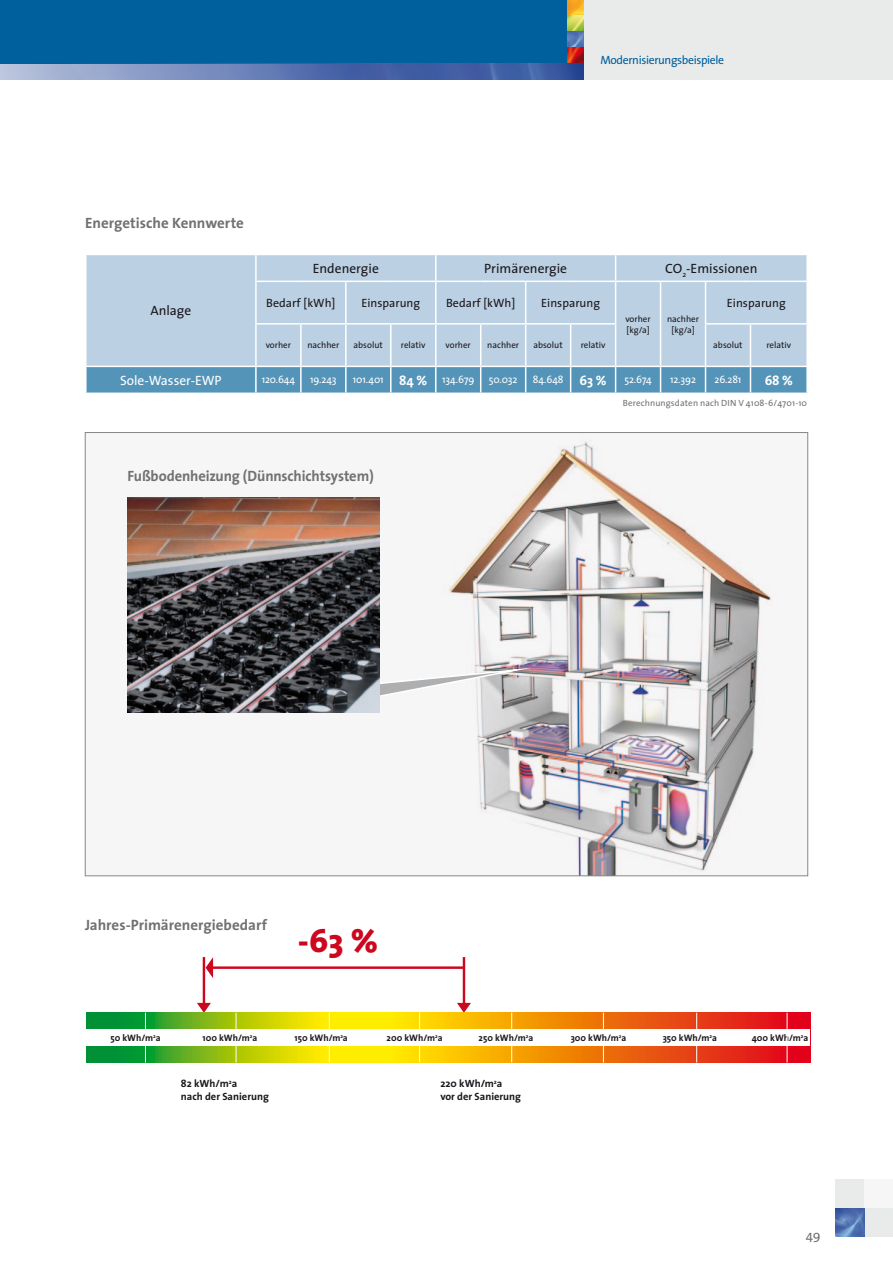
<style>
.page{position:relative;width:893px;height:1263px;background:#fff}
.page>*{position:absolute;margin:0;border:0;box-sizing:border-box;transform-origin:0 0}
.t1{font:800 33.15px "The Sans";color:#cd071e}
.t2{font:700 15px "The Sans";letter-spacing:-.005em;color:#707173}
.t3{font:13.5px "The Sans";color:#1a171c}
.t4{font:13.5px "The Sans";color:#fff}
.t5{font:700 13.5px "The Sans";color:#fff}
.t6{font:13.5px "The Sans Caps";color:#707173}
.t7{font:12px "The Sans";color:#1a171c}
.t8{font:12px "The Sans";letter-spacing:-.03em;color:#00609d}
.t9{font:10.5px "The Sans";letter-spacing:-.01em;color:#fff}
.t10{font:700 10.5px/12.6px "The Sans";color:#1a171c}
.t11{font:700 9.45px "The Sans";color:#1a171c}
.t12{font:9px/10.8px "The Sans";color:#1a171c}
.t13{font:9px "The Sans";letter-spacing:.01em;color:#707173}
.t14{font:700 5.55px "The Sans";color:#1a171c}
.s1{font-weight:700;font-size:13.5px}
.s2{font-size:9.45px}
</style>
<div class="page">
<div style="left:864px;top:1208px;width:29px;height:29px;background:#e9eaea"></div>
<div style="left:835px;top:1179px;width:29px;height:29px;background:#e9eaea"></div>
<div style="left:864px;top:1179px;width:29px;height:29px;background:#f6f6f7"></div>
<img style="left:835px;top:1208px;width:29px;height:29px">
<div style="left:85px;top:432px;width:723px;height:444px;background:#f6f6f7"></div>
<img style="left:449px;top:442px;width:322px;height:432px">
<svg style="left:297px;top:665px;width:252px;height:48px"></svg>
<div style="left:87px;top:255px;width:719px;height:111px;background:#bbd0e2"></div>
<hr style="left:255px;top:255px;width:2px;height:26px;background:#fff">
<svg style="left:435px;top:255px;width:1px;height:26px"></svg>
<svg style="left:615px;top:255px;width:1px;height:26px"></svg>
<hr style="left:255px;top:282px;width:2px;height:41px;background:#fff">
<hr style="left:345px;top:282px;width:2px;height:41px;background:#fff">
<hr style="left:435px;top:282px;width:1px;height:41px;background:#fff">
<hr style="left:525px;top:282px;width:1px;height:41px;background:#fff">
<hr style="left:615px;top:282px;width:1px;height:41px;background:#fff">
<hr style="left:660px;top:282px;width:1px;height:42px;background:#fff">
<hr style="left:705px;top:282px;width:1px;height:41px;background:#fff">
<hr style="left:255px;top:325px;width:2px;height:41px;background:#fff">
<hr style="left:300px;top:325px;width:2px;height:41px;background:#fff">
<hr style="left:345px;top:325px;width:2px;height:41px;background:#fff">
<hr style="left:390px;top:325px;width:2px;height:41px;background:#fff">
<hr style="left:435px;top:325px;width:1px;height:41px;background:#fff">
<hr style="left:480px;top:325px;width:1px;height:41px;background:#fff">
<hr style="left:525px;top:325px;width:1px;height:41px;background:#fff">
<hr style="left:570px;top:325px;width:1px;height:41px;background:#fff">
<hr style="left:615px;top:325px;width:1px;height:41px;background:#fff">
<hr style="left:660px;top:324px;width:1px;height:42px;background:#fff">
<hr style="left:705px;top:325px;width:1px;height:41px;background:#fff">
<hr style="left:750px;top:325px;width:1px;height:41px;background:#fff">
<hr style="left:255px;top:281px;width:46px;height:1px;background:#fff">
<hr style="left:301px;top:281px;width:45px;height:1px;background:#fff">
<hr style="left:346px;top:281px;width:45px;height:1px;background:#fff">
<hr style="left:391px;top:281px;width:45px;height:1px;background:#fff">
<hr style="left:436px;top:281px;width:45px;height:1px;background:#fff">
<hr style="left:481px;top:281px;width:45px;height:1px;background:#fff">
<hr style="left:526px;top:281px;width:45px;height:1px;background:#fff">
<hr style="left:571px;top:281px;width:45px;height:1px;background:#fff">
<hr style="left:616px;top:281px;width:45px;height:1px;background:#fff">
<hr style="left:661px;top:281px;width:44px;height:1px;background:#fff">
<hr style="left:705px;top:281px;width:45px;height:1px;background:#fff">
<hr style="left:750px;top:281px;width:58px;height:1px;background:#fff">
<hr style="left:255px;top:323px;width:46px;height:2px;background:#fff">
<hr style="left:301px;top:323px;width:45px;height:2px;background:#fff">
<hr style="left:346px;top:323px;width:45px;height:2px;background:#fff">
<hr style="left:391px;top:323px;width:45px;height:2px;background:#fff">
<hr style="left:436px;top:323px;width:45px;height:2px;background:#fff">
<hr style="left:481px;top:323px;width:45px;height:2px;background:#fff">
<hr style="left:526px;top:323px;width:45px;height:2px;background:#fff">
<hr style="left:571px;top:323px;width:45px;height:2px;background:#fff">
<hr style="left:705px;top:323px;width:45px;height:2px;background:#fff">
<hr style="left:750px;top:323px;width:58px;height:2px;background:#fff">
<svg style="left:86px;top:366px;width:720px;height:27px;background:#629cbe"></svg>
<img style="left:128px;top:497px;width:251px;height:215px">
<div style="left:0;top:0;width:583px;height:64px;background:#00609d"></div>
<div style="left:583px;top:0;width:310px;height:80px;background:#e9eaea"></div>
<img style="left:567px;top:0;width:16px;height:16px">
<svg style="left:567px;top:16px;width:16px;height:16px"></svg>
<svg style="left:567px;top:32px;width:16px;height:16px"></svg>
<svg style="left:567px;top:48px;width:16px;height:16px"></svg>
<img style="left:0;top:64px;width:583px;height:16px">
<hr style="left:463px;top:957px;width:2px;height:52px;background:#cd071e">
<svg style="left:457px;top:993px;width:14px;height:20px"></svg>
<hr style="left:203px;top:957px;width:2px;height:52px;background:#cd071e">
<svg style="left:197px;top:993px;width:14px;height:20px"></svg>
<hr style="left:211px;top:966px;width:253px;height:3px;background:#cd071e">
<svg style="left:206px;top:957px;width:15px;height:21px"></svg>
<svg style="left:86px;top:1013px;width:724px;height:49px;background:#c8950e"></svg>
<div style="left:86px;top:1029px;width:724px;height:17px;background:#fff"></div>
<hr style="left:787px;top:1013px;width:1px;height:49px;background:#fff">
<hr style="left:696px;top:1013px;width:1px;height:49px;background:#fff">
<hr style="left:603px;top:1013px;width:1px;height:49px;background:#fff">
<hr style="left:511px;top:1013px;width:1px;height:49px;background:#fff">
<hr style="left:419px;top:1013px;width:1px;height:49px;background:#fff">
<hr style="left:329px;top:1013px;width:1px;height:49px;background:#fff">
<hr style="left:236px;top:1013px;width:1px;height:49px;background:#fff">
<hr style="left:145px;top:1013px;width:1px;height:49px;background:#fff">
<h3 class="t8" style="left:600px;top:50px;width:125px">Modernisierungsbeispiele</h3>
<h2 class="t2" style="left:85px;top:210px;width:160px">Energetische Kennwerte</h2>
<h3 class="t3" style="left:150px;top:300px;width:42px">Anlage</h3>
<h3 class="t3" style="left:313px;top:257px;width:68px">Endenergie</h3>
<h3 class="t3" style="left:484px;top:257px;width:84px">Primärenergie</h3>
<h3 class="t3" style="left:665px;top:257px;width:94px">CO<sub>2</sub>-Emissionen</h3>
<h3 class="t7" style="left:266px;top:293px;width:71px">Bedarf [kWh]</h3>
<h3 class="t7" style="left:361px;top:293px;width:60px">Einsparung</h3>
<h3 class="t7" style="left:446px;top:293px;width:71px">Bedarf [kWh]</h3>
<h3 class="t7" style="left:541px;top:293px;width:60px">Einsparung</h3>
<p class="t12" style="left:625px;top:313px;width:27px">vorher [kg/a]</p>
<p class="t12" style="left:667px;top:313px;width:33px;text-align:center">nachher [kg/a]</p>
<h3 class="t7" style="left:727px;top:293px;width:60px">Einsparung</h3>
<p class="t12" style="left:266px;top:340px;width:27px">vorher</p>
<p class="t12" style="left:307px;top:340px;width:33px">nachher</p>
<p class="t12" style="left:354px;top:340px;width:31px">absolut</p>
<p class="t12" style="left:401px;top:340px;width:26px">relativ</p>
<p class="t12" style="left:446px;top:340px;width:27px">vorher</p>
<p class="t12" style="left:487px;top:340px;width:33px">nachher</p>
<p class="t12" style="left:533px;top:340px;width:31px">absolut</p>
<p class="t12" style="left:581px;top:340px;width:26px">relativ</p>
<p class="t12" style="left:713px;top:340px;width:31px">absolut</p>
<p class="t12" style="left:766px;top:340px;width:26px">relativ</p>
<h3 class="t4" style="left:120px;top:369px;width:103px">Sole-Wasser-EWP</h3>
<p class="t9" style="left:262px;top:370px;width:35px">120.644</p>
<p class="t9" style="left:310px;top:370px;width:28px">19.243</p>
<p class="t9" style="left:353px;top:370px;width:123px">101.401 <span class="s1">84 %</span> 134.679</p>
<p class="t9" style="left:489px;top:370px;width:30px">50.032</p>
<p class="t9" style="left:533px;top:370px;width:75px">84.648 <span class="s1">63 %</span></p>
<p class="t9" style="left:624px;top:370px;width:29px">52.674</p>
<p class="t9" style="left:670px;top:370px;width:27px">12.392</p>
<p class="t9" style="left:715px;top:370px;width:28px">26.281</p>
<h3 class="t5" style="left:765px;top:369px;width:30px">68 %</h3>
<p class="t13" style="left:623px;top:396px;width:186px">Berechnungsdaten nach DIN V 4108-6/4701-10</p>
<h2 class="t2" style="left:128px;top:464px;width:248px">Fußbodenheizung (Dünnschichtsystem)</h2>
<h2 class="t2" style="left:85px;top:912px;width:184px">Jahres-Primärenergiebedarf</h2>
<h1 class="t1" style="left:298px;top:913px;width:82px">-63 %</h1>
<p class="t11" style="left:111px;top:1030px;width:44px">50 kWh/m</p>
<p class="t14" style="left:153px;top:1031px;width:9px">2<span class="s2">a</span></p>
<p class="t11" style="left:203px;top:1030px;width:56px">100 kWh/m a</p>
<p class="t14" style="left:250px;top:1031px;width:4px">2</p>
<p class="t11" style="left:295px;top:1030px;width:55px">150 kWh/m a</p>
<p class="t14" style="left:340px;top:1031px;width:4px">2</p>
<p class="t11" style="left:387px;top:1030px;width:57px">200 kWh/m a</p>
<p class="t14" style="left:435px;top:1031px;width:4px">2</p>
<p class="t11" style="left:479px;top:1030px;width:56px">250 kWh/m a</p>
<p class="t14" style="left:526px;top:1031px;width:4px">2</p>
<p class="t11" style="left:571px;top:1030px;width:57px">300 kWh/m a</p>
<p class="t14" style="left:619px;top:1031px;width:4px">2</p>
<p class="t11" style="left:663px;top:1030px;width:56px">350 kWh/m a</p>
<p class="t14" style="left:709px;top:1031px;width:4px">2</p>
<p class="t11" style="left:752px;top:1030px;width:58px">400 kWh/m<sup>2</sup>a</p>
<p class="t10" style="left:181px;top:1077px;width:90px">82 kWh/m<sup>2</sup>a<br>nach der Sanierung</p>
<p class="t10" style="left:440px;top:1077px;width:82px">220 kWh/m<sup>2</sup>a<br>vor der Sanierung</p>
<h3 class="t6" style="left:806px;top:1226px;width:17px">49</h3>
</div>
